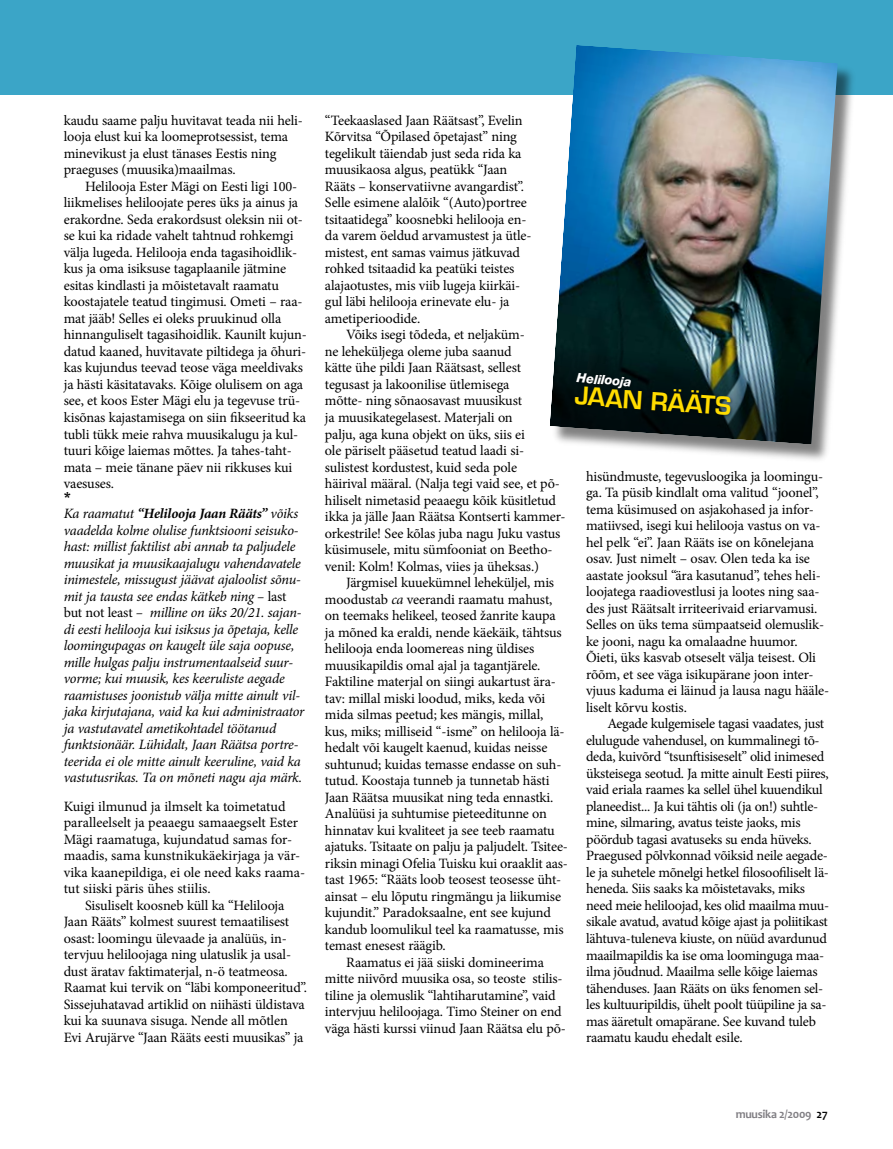
<style>
.page{position:relative;width:893px;height:1149px;background:#fff}
.page>*{position:absolute;margin:0;border:0;box-sizing:border-box;transform-origin:0 0}
.t1{font:24.3px "Square 721 Dm Normal";color:#ffdc00}
.t2{font:14.25px/16.5px "Minion Pro";letter-spacing:-.015em;color:#000}
.t3{font:italic 14.25px/16.5px "Minion Pro";letter-spacing:-.02em;color:#000}
.t4{font:700 14.25px "Candara";color:#000}
.t5{font:italic 800 12.9px "Helvetica Neue LT Std";color:#fff}
.t6{font:700 12px "Candara";letter-spacing:-.025em;color:#817f84}
.s1{font-weight:700}
.s2{font-style:normal}
.s3{font-style:italic}
.s4{color:#000}
</style>
<div class="page">
<div style="left:0;top:0;width:893px;height:95px;background:#3ba5c7"></div>
<div style="left:551px;top:46px;width:307px;height:418px;background:#000;opacity:.5"></div>
<img style="left:551px;top:45px;width:287px;height:399px">
<svg style="left:550px;top:346px;width:269px;height:98px;background:#394947"></svg>
<img style="left:571px;top:369px;width:226px;height:62px">
<p class="t2" style="left:64px;top:112px;width:241px">kaudu saame palju huvitavat teada nii heli&shy;looja elust kui ka loomeprotsessist, tema minevikust ja elust tänases Eestis ning praeguses (muusika)maailmas.</p>
<p class="t2" style="left:64px;top:178px;width:245px;text-indent:21px">Helilooja Ester Mägi on Eesti ligi 100- liikmelises heliloojate peres üks ja ainus ja erakordne. Seda erakordsust oleksin nii ot&shy;se kui ka ridade vahelt tahtnud rohkemgi välja lugeda. Helilooja enda tagasihoidlik&shy;kus ja oma isiksuse tagaplaanile jätmine esitas kindlasti ja mõistetavalt raamatu koostajatele teatud tingimusi. Ometi – raa&shy;mat jääb! Selles ei oleks pruukinud olla hinnanguliselt tagasihoidlik. Kaunilt kujun&shy;datud kaaned, huvitavate piltidega ja õhuri&shy;kas kujundus teevad teose väga meeldivaks ja hästi käsitatavaks. Kõige olulisem on aga see, et koos Ester Mägi elu ja tegevuse trü&shy;kisõnas kajastamisega on siin fikseeritud ka tubli tükk meie rahva muusikalugu ja kul&shy;tuuri kõige laiemas mõttes. Ja tahes-taht&shy;mata – meie tänane päev nii rikkuses kui vaesuses.</p>
<p class="t4" style="left:64px;top:488px;width:9px">*</p>
<p class="t3" style="left:64px;top:505px;width:242px">Ka raamatut <span class="s1">“Helilooja Jaan Rääts”</span> võiks vaadelda kolme olulise funktsiooni seisuko&shy;hast: millist faktilist abi annab ta paljudele muusikat ja muusikaajalugu vahendavatele inimestele, missugust jäävat ajaloolist sõnu&shy;mit ja tausta see endas kätkeb ning – <span class="s2">last but not least</span> – milline on üks 20/21. sajan&shy;di eesti helilooja kui isiksus ja õpetaja, kelle loomingupagas on kaugelt üle saja oopuse, mille hulgas palju instrumentaalseid suur&shy;vorme; kui muusik, kes keeruliste aegade raamistuses joonistub välja mitte ainult vil&shy;jaka kirjutajana, vaid ka kui administraator ja vastutavatel ametikohtadel töötanud funktsionäär. Lühidalt, Jaan Räätsa portre&shy;teerida ei ole mitte ainult keeruline, vaid ka vastutusrikas. Ta on mõneti nagu aja märk.</p>
<p class="t2" style="left:64px;top:797px;width:243px">Kuigi ilmunud ja ilmselt ka toimetatud paralleelselt ja peaaegu samaaegselt Ester Mägi raamatuga, kujundatud samas for&shy;maadis, sama kunstnikukäekirjaga ja vär&shy;vika kaanepildiga, ei ole need kaks raama&shy;tut siiski päris ühes stiilis.</p>
<p class="t2" style="left:64px;top:896px;width:245px;text-indent:21px">Sisuliselt koosneb küll ka “Helilooja Jaan Rääts” kolmest suurest temaatilisest osast: loomingu ülevaade ja analüüs, in&shy;tervjuu heliloojaga ning ulatuslik ja usal&shy;dust äratav faktimaterjal, n-ö teatmeosa.<br>Raamat kui tervik on “läbi komponeeritud”.<br>Sissejuhatavad artiklid on niihästi üldistava kui ka suunava sisuga. Nende all mõtlen Evi Arujärve “Jaan Rääts eesti muusikas” ja</p>
<p class="t2" style="left:325px;top:112px;width:208px">“Teekaaslased Jaan Räätsast”, Evelin Kõrvitsa “Õpilased õpetajast” ning tegelikult täiendab just seda rida ka muusikaosa algus, peatükk “Jaan Rääts – konservatiivne avangardist”.<br>Selle esimene alalõik “(Auto)portree tsitaatidega” koosnebki helilooja en&shy;da varem öeldud arvamustest ja ütle&shy;mistest, ent samas vaimus jätkuvad rohked tsitaadid ka peatüki teistes alajaotustes, mis viib lugeja kiirkäi&shy;gul läbi helilooja erinevate elu- ja ametiperioodide.</p>
<p class="t2" style="left:325px;top:326px;width:242px;text-indent:21px">Võiks isegi tõdeda, et neljaküm-<br>ne leheküljega oleme juba saanud<br>kätte ühe pildi Jaan Räätsast, sellest tegusast ja lakoonilise ütlemisega<br>mõtte- ning sõnaosavast muusikust<br>ja muusikategelasest. Materjali on<br>palju, aga kuna objekt on üks, siis ei<br>ole päriselt pääsetud teatud laadi si&shy;sulistest kordustest, kuid seda pole<br>häirival määral. (Nalja tegi vaid see, et põ&shy;hiliselt nimetasid peaaegu kõik küsitletud ikka ja jälle Jaan Räätsa Kontserti kammer&shy;orkestrile! See kõlas juba nagu Juku vastus küsimusele, mitu sümfooniat on Beet-ho&shy;venil: Kolm! Kolmas, viies ja üheksas.)</p>
<p class="t2" style="left:346px;top:574px;width:210px">Järgmisel kuuekümnel leheküljel, mis</p>
<p class="t2" style="left:325px;top:590px;width:229px">moodustab <span class="s3">ca</span> veerandi raamatu mahust,</p>
<p class="t2" style="left:325px;top:607px;width:232px">on teemaks helikeel, teosed žanrite kaupa</p>
<p class="t2" style="left:325px;top:623px;width:238px">ja mõned ka eraldi, nende käekäik, tähtsus</p>
<p class="t2" style="left:325px;top:640px;width:211px">helilooja enda loomereas ning üldises</p>
<p class="t2" style="left:325px;top:656px;width:217px">muusikapildis omal ajal ja tagantjärele.</p>
<p class="t2" style="left:325px;top:673px;width:232px">Faktiline materjal on siingi aukartust ära-</p>
<p class="t2" style="left:325px;top:689px;width:222px">tav: millal miski loodud, miks, keda või</p>
<p class="t2" style="left:325px;top:706px;width:220px">mida silmas peetud; kes mängis, millal,</p>
<p class="t2" style="left:325px;top:722px;width:241px">kus, miks; milliseid “-isme” on helilooja lä-</p>
<p class="t2" style="left:325px;top:739px;width:224px">hedalt või kaugelt kaenud, kuidas neisse</p>
<p class="t2" style="left:325px;top:755px;width:238px">suhtunud; kuidas temasse endasse on suh-</p>
<p class="t2" style="left:325px;top:772px;width:226px">tutud. Koostaja tunneb ja tunnetab hästi</p>
<p class="t2" style="left:325px;top:788px;width:230px">Jaan Räätsa muusikat ning teda ennastki.</p>
<p class="t2" style="left:325px;top:805px;width:224px">Analüüsi ja suhtumise pieteeditunne on</p>
<p class="t2" style="left:325px;top:821px;width:231px">hinnatav kui kvaliteet ja see teeb raamatu</p>
<p class="t2" style="left:325px;top:838px;width:243px">ajatuks. Tsitaate on palju ja paljudelt. Tsitee-</p>
<p class="t2" style="left:325px;top:854px;width:243px">riksin minagi Ofelia Tuisku kui oraaklit aas-</p>
<p class="t2" style="left:325px;top:871px;width:238px">tast 1965: “Rääts loob teosest teosesse üht-</p>
<p class="t2" style="left:325px;top:887px;width:238px">ainsat – elu lõputu ringmängu ja liikumise</p>
<p class="t2" style="left:325px;top:904px;width:227px">kujundit.” Paradoksaalne, ent see kujund</p>
<p class="t2" style="left:325px;top:920px;width:240px">kandub loomulikul teel ka raamatusse, mis</p>
<p class="t2" style="left:325px;top:937px;width:122px">temast enesest räägib.</p>
<p class="t2" style="left:346px;top:953px;width:199px">Raamatus ei jää siiski domineerima</p>
<p class="t2" style="left:325px;top:970px;width:239px">mitte niivõrd muusika osa, so teoste stilis-</p>
<p class="t2" style="left:325px;top:986px;width:232px">tiline ja olemuslik “lahtiharutamine”, vaid</p>
<p class="t2" style="left:325px;top:1003px;width:238px">intervjuu heliloojaga. Timo Steiner on end</p>
<p class="t2" style="left:325px;top:1019px;width:243px">väga hästi kurssi viinud Jaan Räätsa elu põ-</p>
<p class="t5" style="left:577px;top:370px;width:56px;rotate:4deg">Helilooja</p>
<h1 class="t1" style="left:576px;top:380px;width:158px;rotate:4deg">JAAN RÄÄTS</h1>
<p class="t2" style="left:586px;top:467px;width:245px">hisündmuste, tegevusloogika ja loomingu&shy;ga. Ta püsib kindlalt oma valitud “joonel”, tema küsimused on asjakohased ja infor&shy;matiivsed, isegi kui helilooja vastus on va&shy;hel pelk “ei”. Jaan Rääts ise on kõnelejana osav. Just nimelt – osav. Olen teda ka ise aastate jooksul “ära kasutanud”, tehes heli&shy;loojatega raadiovestlusi ja lootes ning saa&shy;des just Räätsalt irriteerivaid eriarvamusi.<br>Selles on üks tema sümpaatseid olemuslik&shy;ke jooni, nagu ka omalaadne huumor.<br>Õieti, üks kasvab otseselt välja teisest. Oli rõõm, et see väga isikupärane joon inter&shy;vjuus kaduma ei läinud ja lausa nagu hääle&shy;liselt kõrvu kostis.</p>
<p class="t2" style="left:586px;top:715px;width:244px;text-indent:21px">Aegade kulgemisele tagasi vaadates, just elulugude vahendusel, on kummalinegi tõ&shy;deda, kuivõrd “tsunftisiseselt” olid inimesed üksteisega seotud. Ja mitte ainult Eesti piires, vaid eriala raames ka sellel ühel kuuen-dikul planeedist... Ja kui tähtis oli (ja on!) suhtle&shy;mine, silmaring, avatus teiste jaoks, mis pöördub tagasi avatuseks su enda hüveks.<br>Praegused põlvkonnad võiksid neile aegade&shy;le ja suhetele mõnelgi hetkel filosoofiliselt lä&shy;heneda. Siis saaks ka mõistetavaks, miks need meie heliloojad, kes olid maailma muu&shy;sikale avatud, avatud kõige ajast ja poliitikast lähtuva-tuleneva kiuste, on nüüd avardunud maailmapildis ka ise oma loominguga maa&shy;ilma jõudnud. Maa-ilma selle kõige laiemas tähenduses. Jaan Rääts on üks fenomen sel&shy;les kultuuripildis, ühelt poolt tüüpiline ja sa&shy;mas ääretult omapärane. See kuvand tuleb raamatu kaudu ehedalt esile.</p>
<p class="t6" style="left:736px;top:1106px;width:93px">muusika 2/2009 <span class="s4">27</span></p>
</div>
